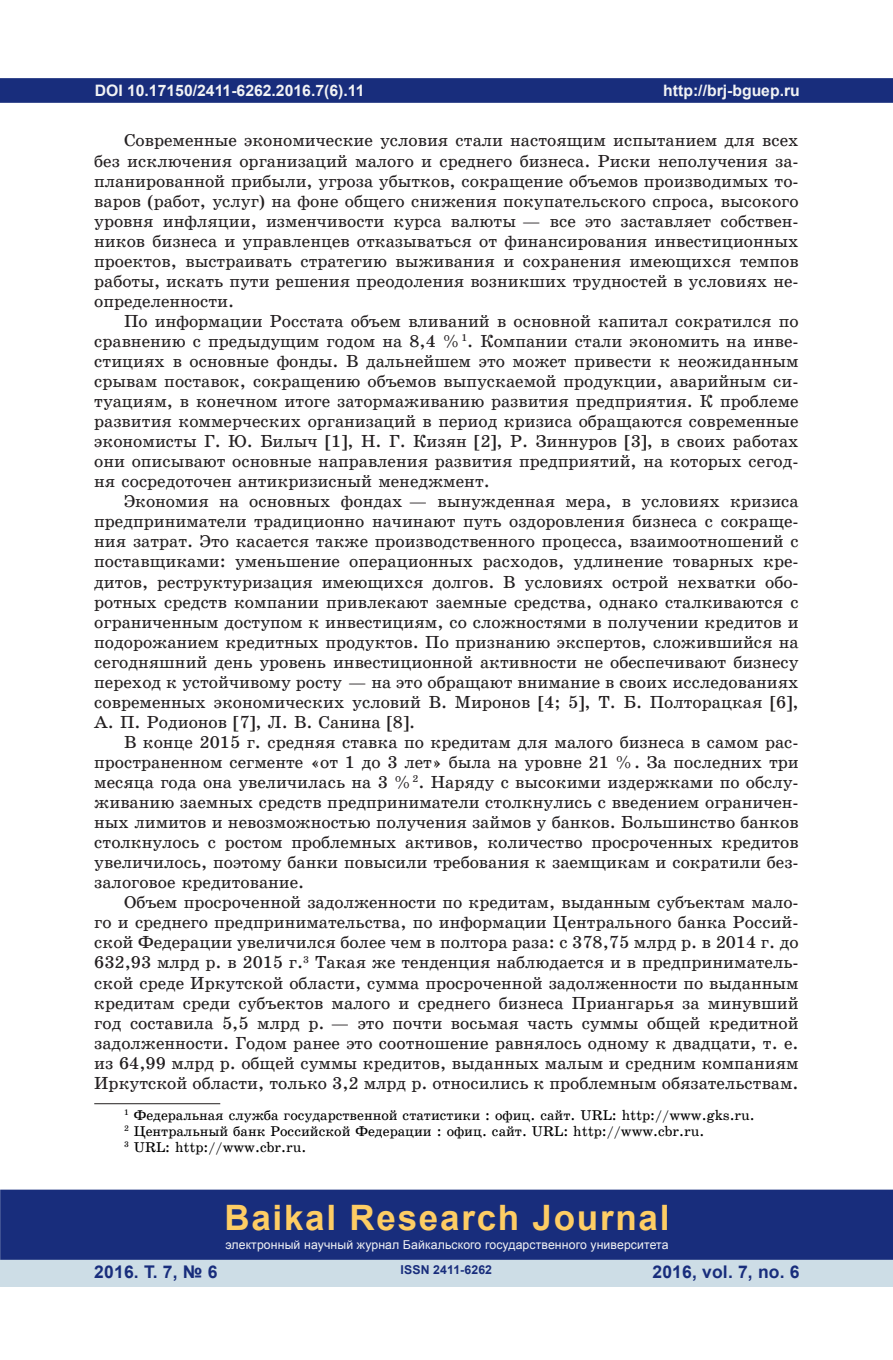
<style>
.page{position:relative;width:893px;height:1360px;background:#fff}
.page>*{position:absolute;margin:0;border:0;box-sizing:border-box;transform-origin:0 0}
.t1{font:700 35px "Arial";letter-spacing:.05em;color:#fecd64}
.t2{font:17.5px/20.1px "School Book C";color:#231f20;text-align:justify}
.t3{font:700 17.5px "Arial";letter-spacing:.01em;color:#182d7c}
.t4{font:700 15.75px "Arial";color:#f2f3f4}
.t5{font:14.17px/15.9px "School Book C";color:#000}
.t6{font:12.25px "Arial";letter-spacing:.01em;color:#f2f3f4}
.t7{font:700 12.25px "Arial";letter-spacing:.01em;color:#182d7c}
</style>
<div class="page">
<div style="left:0;top:78px;width:893px;height:25px;background:#182d7c;border:2px solid #182d7c"></div>
<div style="left:0;top:1258px;width:893px;height:28px;background:#cddde6"></div>
<div style="left:0;top:1189px;width:893px;height:70px;background:#182d7c;border:2px solid #182d7c"></div>
<hr style="left:94px;top:1103px;width:126px;height:1px;background:#231f20">
<p class="t4" style="left:95px;top:79px;width:271px">DOI 10.17150/2411-6262.2016.7(6).11</p>
<p class="t2" style="left:94px;top:131px;width:706px;text-indent:30px">Современные экономические условия стали настоящим испытанием для всех без исключения организаций малого и среднего бизнеса. Риски неполучения за&shy;планированной прибыли, угроза убытков, сокращение объемов производимых то&shy;варов (работ, услуг) на фоне общего снижения покупательского спроса, высокого уровня инфляции, изменчивости курса валюты — все это заставляет собствен&shy;ников бизнеса и управленцев отказываться от финансирования инвестиционных проектов, выстраивать стратегию выживания и сохранения имеющихся темпов работы, искать пути решения преодоления возникших трудностей в условиях не&shy;определенности.</p>
<p class="t2" style="left:94px;top:311px;width:706px;text-indent:30px">По информации Росстата объем вливаний в основной капитал сократился по сравнению с предыдущим годом на 8,4 %<sup>1</sup>. Компании стали экономить на инве&shy;стициях в основные фонды. В дальнейшем это может привести к неожиданным срывам поставок, сокращению объемов выпускаемой продукции, аварийным си&shy;туациям, в конечном итоге затормаживанию развития предприятия. К проблеме развития коммерческих организаций в период кризиса обращаются современные экономисты Г. Ю. Билыч [1], Н. Г. Кизян [2], Р. Зиннуров [3], в своих работах они описывают основные направления развития предприятий, на которых сегод&shy;ня сосредоточен антикризисный менеджмент.</p>
<p class="t2" style="left:94px;top:491px;width:706px;text-indent:30px">Экономия на основных фондах — вынужденная мера, в условиях кризиса предприниматели традиционно начинают путь оздоровления бизнеса с сокраще&shy;ния затрат. Это касается также производственного процесса, взаимоотношений с поставщиками: уменьшение операционных расходов, удлинение товарных кре&shy;дитов, реструктуризация имеющихся долгов. В условиях острой нехватки обо&shy;ротных средств компании привлекают заемные средства, однако сталкиваются с ограниченным доступом к инвестициям, со сложностями в получении кредитов и подорожанием кредитных продуктов. По признанию экспертов, сложившийся на сегодняшний день уровень инвестиционной активности не обеспечивают бизнесу переход к устойчивому росту — на это обращают внимание в своих исследованиях современных экономических условий В. Миронов [4; 5], Т. Б. Полторацкая [6], А. П. Родионов [7], Л. В. Санина [8].</p>
<p class="t2" style="left:94px;top:732px;width:706px;text-indent:30px">В конце 2015 г. средняя ставка по кредитам для малого бизнеса в самом рас&shy;пространенном сегменте «от 1 до 3 лет» была на уровне 21 %. За последних три месяца года она увеличилась на 3 %<sup>2</sup>. Наряду с высокими издержками по обслу&shy;живанию заемных средств предприниматели столкнулись с введением ограничен&shy;ных лимитов и невозможностью получения займов у банков. Большинство банков столкнулось с ростом проблемных активов, количество просроченных кредитов увеличилось, поэтому банки повысили требования к заемщикам и сократили без&shy;залоговое кредитование.</p>
<p class="t2" style="left:94px;top:892px;width:706px;text-indent:30px">Объем просроченной задолженности по кредитам, выданным субъектам мало&shy;го и среднего предпринимательства, по информации Центрального банка Россий&shy;ской Федерации увеличился более чем в полтора раза: с 378,75 млрд р. в 2014 г. до 632,93 млрд р. в 2015 г.<sup>3</sup> Такая же тенденция наблюдается и в предприниматель&shy;ской среде Иркутской области, сумма просроченной задолженности по выданным кредитам среди субъектов малого и среднего бизнеса Приангарья за минувший год составила 5,5 млрд р. — это почти восьмая часть суммы общей кредитной задолженности. Годом ранее это соотношение равнялось одному к двадцати, т. е. из 64,99 млрд р. общей суммы кредитов, выданных малым и средним компаниям Иркутской области, только 3,2 млрд р. относились к проблемным обязательствам.</p>
<p class="t5" style="left:124px;top:1106px;width:632px"><sup>1</sup> Федеральная служба государственной статистики : офиц. сайт. URL: http://www.gks.ru.<br><sup>2</sup> Центральный банк Российской Федерации : офиц. сайт. URL: http://www.cbr.ru.<br><sup>3</sup> URL: http://www.cbr.ru.</p>
<p class="t4" style="left:663px;top:79px;width:138px">http://brj-bguep.ru</p>
<h1 class="t1" style="left:224px;top:1193px;width:447px">Baikal Research Journal</h1>
<p class="t6" style="left:225px;top:1236px;width:445px">электронный научный журнал Байкальского государственного университета</p>
<p class="t3" style="left:94px;top:1259px;width:125px">2016. Т. 7, № 6</p>
<p class="t3" style="left:652px;top:1259px;width:149px">2016, vol. 7, no. 6</p>
<p class="t7" style="left:401px;top:1261px;width:93px">ISSN 2411-6262</p>
</div>
